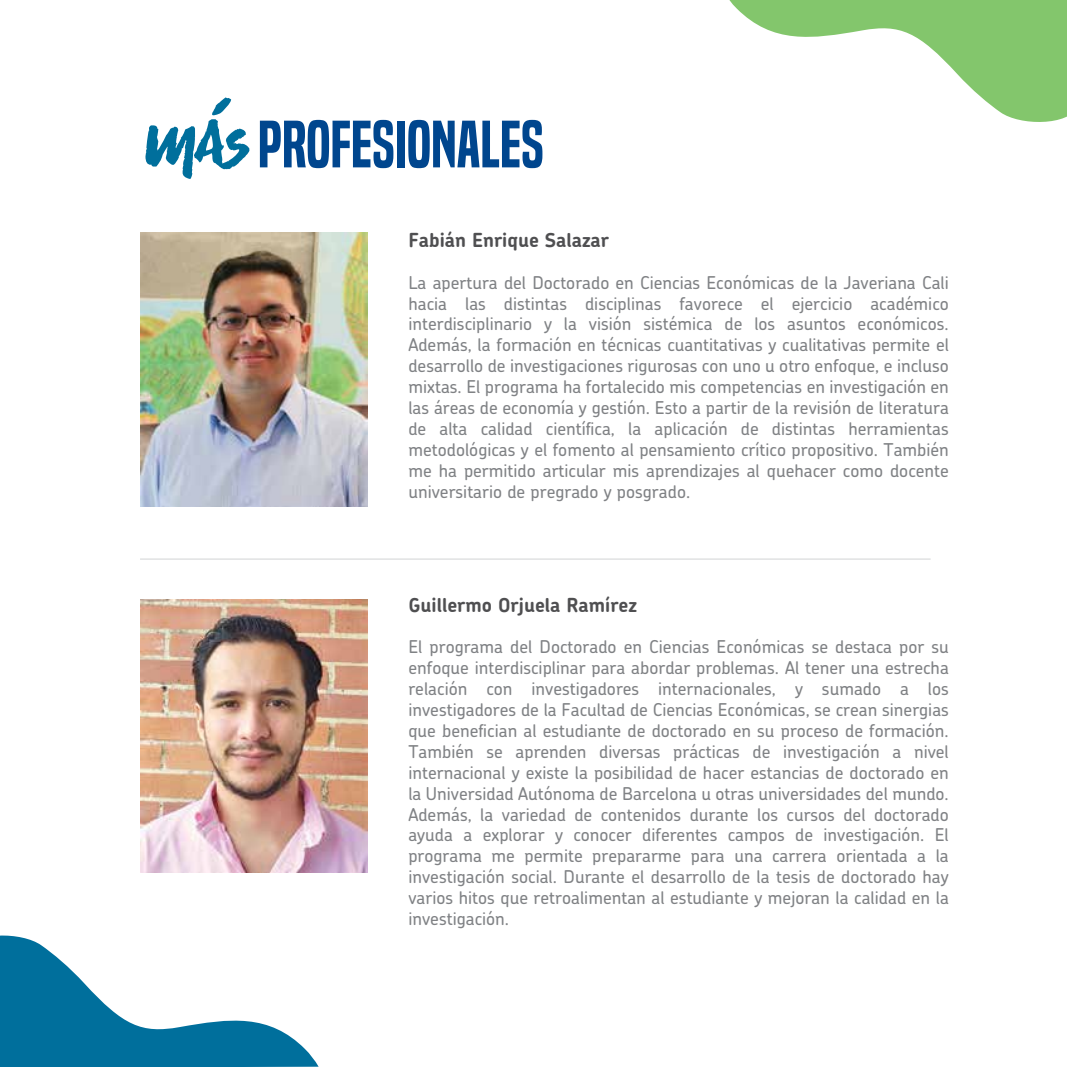
<style>
.page{position:relative;width:1067px;height:1067px;background:#fff}
.page>*{position:absolute;margin:0;border:0;box-sizing:border-box;transform-origin:0 0}
.t1{font:61.6px "Built Titling Sb";color:#00468e}
.t2{font:700 19.25px "Chevin";color:#4f4f51}
.t3{font:500 17.68px/20.8px "Chevin";color:#808285;text-align:justify}
</style>
<div class="page">
<svg style="left:0;top:935px;width:319px;height:132px"></svg>
<svg style="left:729px;top:0;width:338px;height:122px"></svg>
<svg style="left:145px;top:97px;width:104px;height:82px"></svg>
<hr style="left:140px;top:559px;width:790px;height:1px;background:#d1d3d4">
<img style="left:140px;top:599px;width:228px;height:273px">
<img style="left:140px;top:233px;width:228px;height:273px">
<h1 class="t1" style="left:258px;top:108px;width:287px">PROFESIONALES</h1>
<p class="t2" style="left:408px;top:227px;width:202px">Fabián Enrique Salazar</p>
<p class="t3" style="left:408px;top:271px;width:542px">La apertura del Doctorado en Ciencias Económicas de la Javeriana Cali hacia las distintas disciplinas favorece el ejercicio académico interdisciplinario y la visión sistémica de los asuntos económicos.<br>Además, la formación en técnicas cuantitativas y cualitativas permite el desarrollo de investigaciones rigurosas con uno u otro enfoque, e incluso mixtas. El programa ha fortalecido mis competencias en investigación en las áreas de economía y gestión. Esto a partir de la revisión de literatura de alta calidad científica, la aplicación de distintas herramientas metodológicas y el fomento al pensamiento crítico propositivo. También me ha permitido articular mis aprendizajes al quehacer como docente universitario de pregrado y posgrado.</p>
<p class="t2" style="left:408px;top:592px;width:230px">Guillermo Orjuela Ramírez</p>
<p class="t3" style="left:408px;top:636px;width:542px">El programa del Doctorado en Ciencias Económicas se destaca por su enfoque interdisciplinar para abordar problemas. Al tener una estrecha relación con investigadores internacionales, y sumado a los investigadores de la Facultad de Ciencias Económicas, se crean sinergias que benefician al estudiante de doctorado en su proceso de formación.<br>También se aprenden diversas prácticas de investigación a nivel internacional y existe la posibilidad de hacer estancias de doctorado en la Universidad Autónoma de Barcelona u otras universidades del mundo.<br>Además, la variedad de contenidos durante los cursos del doctorado ayuda a explorar y conocer diferentes campos de investigación. El programa me permite prepararme para una carrera orientada a la investigación social. Durante el desarrollo de la tesis de doctorado hay varios hitos que retroalimentan al estudiante y mejoran la calidad en la investigación.</p>
</div>
